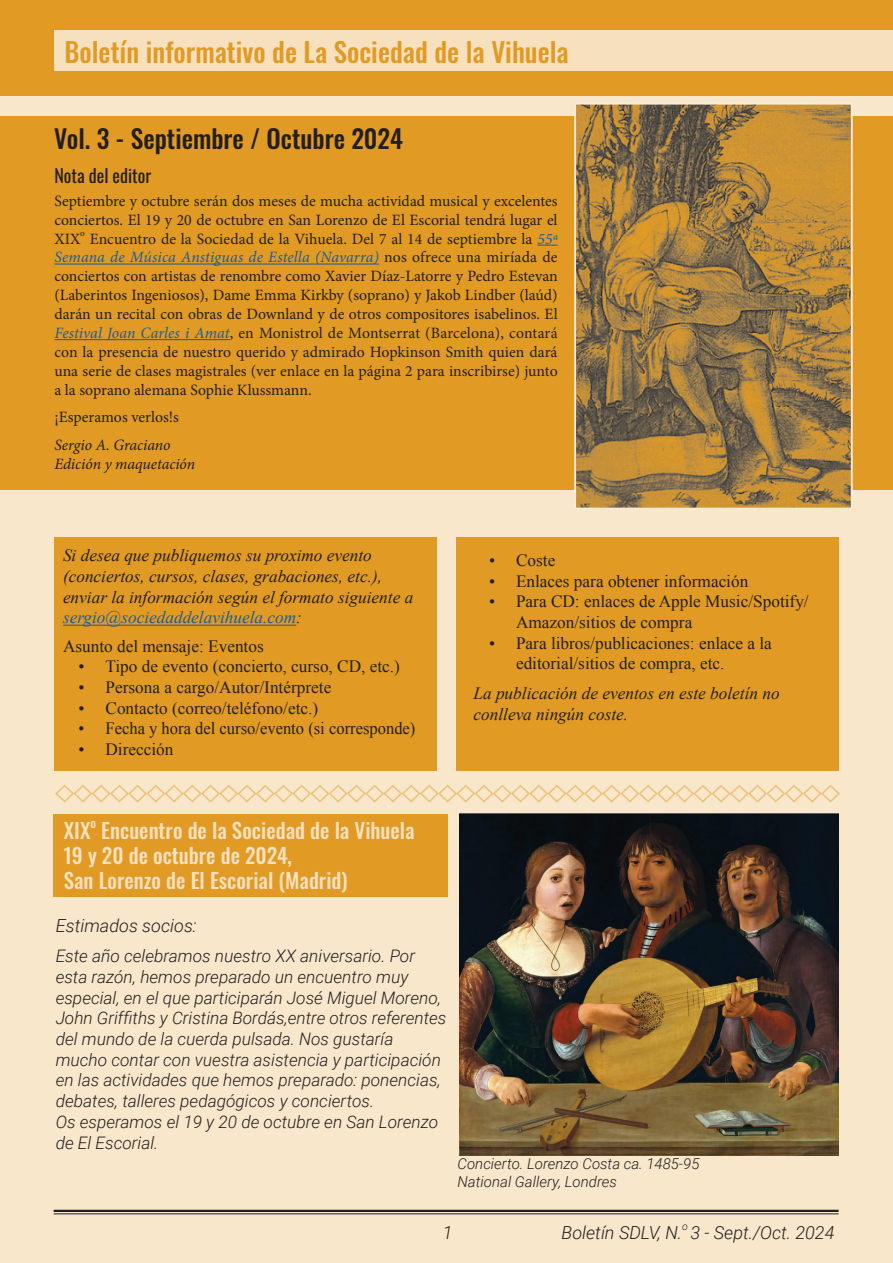
<style>
.page{position:relative;width:893px;height:1263px;background:#f8e7cb}
.page>*{position:absolute;margin:0;border:0;box-sizing:border-box;transform-origin:0 0}
.t1{font:500 27px "Oswald";color:#e19a24}
.t2{font:500 25.5px "Oswald";color:#231f20}
.t3{font:500 21px/25.2px "Oswald";color:#f7e0be}
.t4{font:italic 300 18px "Roboto";color:#231f20}
.t5{font:18px "Oswald";color:#231f20}
.t6{font:italic 300 17.25px/20.7px "Roboto";color:#231f20}
.t7{font:17.25px/20.7px "Times New Roman";color:#231f20}
.t8{font:italic 17.25px/20.7px "Times New Roman";color:#231f20}
.t9{font:17.25px "Times New Roman";color:#231f20;scale:.96 1}
.t10{font:15.75px/18.9px "Minion Pro";color:#231f20;text-align:justify}
.t11{font:italic 15.75px/18.9px "Minion Pro";letter-spacing:-.005em;color:#231f20}
.t12{font:italic 300 15px/18px "Roboto";color:#231f20}
.t13{font:500 12.3px "Oswald";color:#f7e0be}
.t14{font:italic 300 10.5px "Roboto";color:#231f20}
.t15{font:9.15px "Minion Pro";color:#231f20}
.s1{font-style:italic;color:#175d9e}
.s2{color:#175d9e}
</style>
<div class="page">
<div style="left:0;top:0;width:893px;height:95px;background:#e19a24"></div>
<div style="left:0;top:116px;width:893px;height:374px;background:#e19a24"></div>
<div style="left:54px;top:30px;width:839px;height:40px;background:#f7e0be"></div>
<svg style="left:537px;top:245px;width:21px;height:1px"></svg>
<hr style="left:54px;top:264px;width:325px;height:1px;background:#175d9e">
<hr style="left:54px;top:339px;width:176px;height:1px;background:#175d9e">
<div style="left:54px;top:537px;width:382px;height:233px;background:#e19a24"></div>
<hr style="left:63px;top:625px;width:233px;height:1px;background:#175d9e">
<div style="left:456px;top:537px;width:383px;height:233px;background:#e19a24"></div>
<svg style="left:55px;top:784px;width:785px;height:19px"></svg>
<img style="left:577px;top:106px;width:273px;height:400px">
<div style="left:574px;top:103px;width:279px;height:406px;border:2px solid #f9ecd3"></div>
<div style="left:53px;top:814px;width:395px;height:82px;background:#e19a24"></div>
<hr style="left:54px;top:1210px;width:785px;height:2px;background:#231f20">
<hr style="left:54px;top:1213px;width:785px;height:1px;background:#231f20">
<img style="left:459px;top:813px;width:379px;height:342px">
<h1 class="t1" style="left:64px;top:37px;width:506px">Boletín informativo de La Sociedad de la Vihuela</h1>
<h2 class="t2" style="left:54px;top:126px;width:350px">Vol. 3 - Septiembre / Octubre 2024</h2>
<p class="t5" style="left:54px;top:160px;width:98px">Nota del editor</p>
<p class="t10" style="left:54px;top:191px;width:505px">Septiembre y octubre serán dos meses de mucha actividad musical y excelentes conciertos. El 19 y 20 de octubre en San Lorenzo de El Escorial tendrá lugar el XIX</p>
<p class="t15" style="left:80px;top:227px;width:6px">o</p>
<p class="t10" style="left:54px;top:229px;width:505px;text-indent:35px">Encuentro de la Sociedad de la Vihuela. Del 7 al 14 de septiembre la <span class="s1">55a Semana de Música Anstiguas de Estella (Navarra)</span> nos ofrece una miríada de conciertos con artistas de renombre como Xavier Díaz-Latorre y Pedro Estevan (Laberintos Ingeniosos), Dame Emma Kirkby (soprano) y Jakob Lindber (laúd) darán un recital con obras de Downland y de otros compositores isabelinos. El <span class="s1">Festival Joan Carles i Amat</span>, en Monistrol de Montserrat (Barcelona), contará con la presencia de nuestro querido y admirado Hopkinson Smith quien dará una serie de clases magistrales (ver enlace en la página 2 para inscribirse) junto a la soprano alemana Sophie Klussmann.</p>
<p class="t10" style="left:54px;top:408px;width:126px">¡Esperamos verlos!s</p>
<p class="t11" style="left:54px;top:435px;width:142px">Sergio A. Graciano<br>Edición y maquetación</p>
<p class="t8" style="left:63px;top:545px;width:352px">Si desea que publiquemos su proximo evento (conciertos, cursos, clases, grabaciones, etc.), enviar la información según el formato siguiente a <span class="s2">sergio@sociedaddelavihuela.com</span>:</p>
<p class="t7" style="left:63px;top:635px;width:202px">Asunto del mensaje: Eventos</p>
<p class="t7" style="left:79px;top:656px;width:323px">• Tipo de evento (concierto, curso, CD, etc.)</p>
<p class="t7" style="left:79px;top:676px;width:254px">• Persona a cargo/Autor/Intérprete</p>
<p class="t7" style="left:79px;top:697px;width:241px">• Contacto (correo/teléfono/etc.)</p>
<p class="t9" style="left:79px;top:717px;width:352px">• Fecha y hora del curso/evento (si corresponde)</p>
<p class="t7" style="left:79px;top:739px;width:97px">• Dirección</p>
<p class="t7" style="left:489px;top:549px;width:68px">• Coste</p>
<p class="t7" style="left:489px;top:570px;width:261px">• Enlaces para obtener información</p>
<p class="t7" style="left:516px;top:591px;width:294px;text-indent:-27px">• Para CD: enlaces de Apple Music/Spotify/<br>Amazon/sitios de compra</p>
<p class="t7" style="left:516px;top:632px;width:257px;text-indent:-27px">• Para libros/publicaciones: enlace a la editorial/sitios de compra, etc.</p>
<p class="t8" style="left:473px;top:683px;width:308px">La publicación de eventos en este boletín no conlleva ningún coste.</p>
<h3 class="t3" style="left:64px;top:819px;width:28px">XIX</h3>
<p class="t13" style="left:90px;top:817px;width:7px">o</p>
<h3 class="t3" style="left:64px;top:819px;width:352px;text-indent:37px">Encuentro de la Sociedad de la Vihuela<br>19 y 20 de octubre de 2024,<br>San Lorenzo de El Escorial (Madrid)</h3>
<p class="t4" style="left:56px;top:913px;width:142px">Estimados socios:</p>
<p class="t6" style="left:56px;top:945px;width:392px">Este año celebramos nuestro XX aniversario. Por esta razón, hemos preparado un encuentro muy especial, en el que participarán José Miguel Moreno, John Griffiths y Cristina Bordás,entre otros referentes del mundo de la cuerda pulsada. Nos gustaría mucho contar con vuestra asistencia y participación en las actividades que hemos preparado: ponencias, debates, talleres pedagógicos y conciertos.<br>Os esperamos el 19 y 20 de octubre en San Lorenzo de El Escorial.</p>
<p class="t12" style="left:458px;top:1154px;width:243px">Concierto. Lorenzo Costa ca. 1485-95<br>National Gallery, Londres</p>
<p class="t4" style="left:562px;top:1220px;width:122px">Boletín SDLV, N.</p>
<p class="t14" style="left:682px;top:1219px;width:7px">o</p>
<p class="t4" style="left:443px;top:1220px;width:11px">1</p>
<p class="t4" style="left:690px;top:1220px;width:146px">3 - Sept./Oct. 2024</p>
</div>
